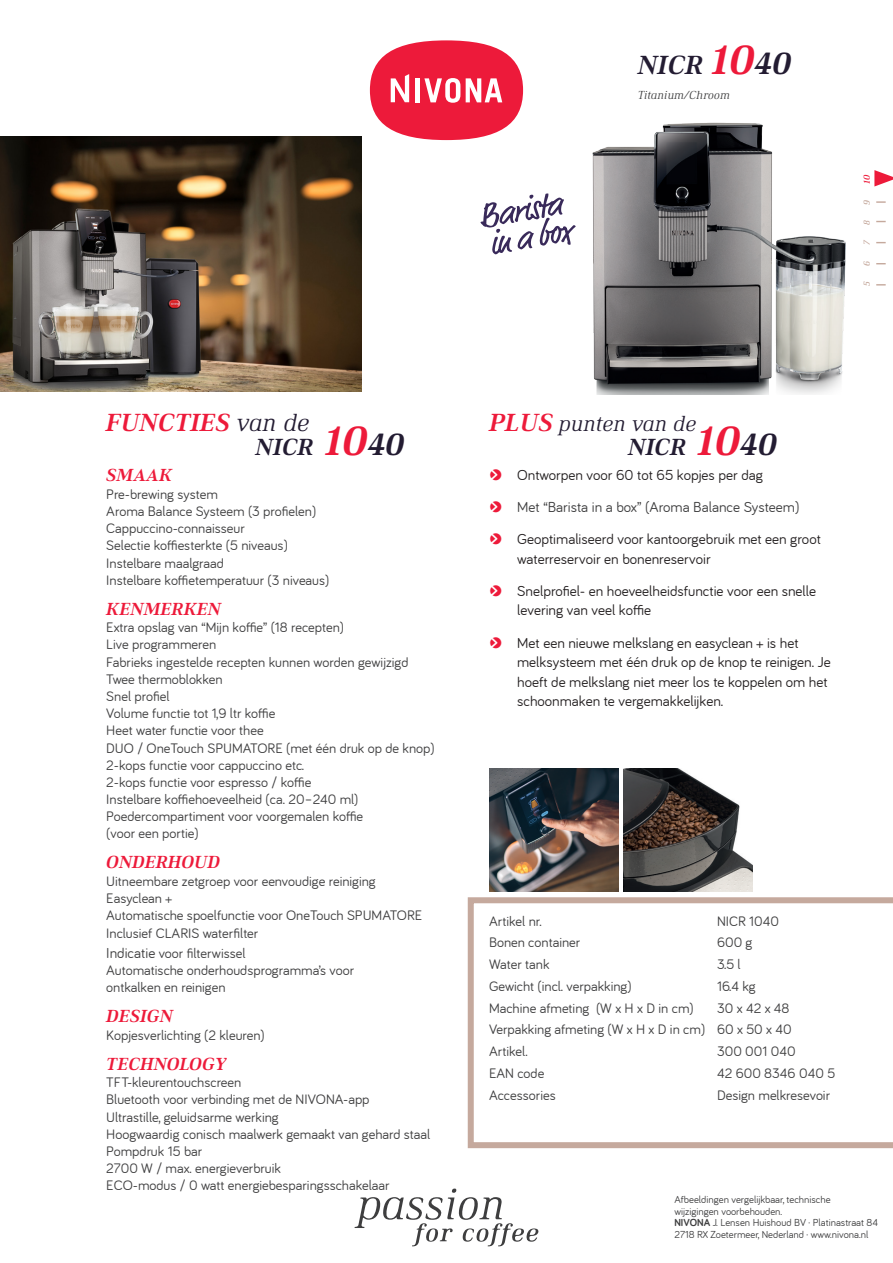
<style>
.page{position:relative;width:893px;height:1263px;background:#fff}
.page>*{position:absolute;margin:0;border:0;box-sizing:border-box;transform-origin:0 0}
._001_Prod_ANR_Bariol{font:italic 700 27px "Ethos";color:#231c32}
._5_Features{font:italic 700 25.5px "Ethos";color:#ed1a3a}
._001_Prod_ANR_Bariol-2{font:italic 700 24px "Ethos";color:#231c32}
._5_Features-2{font:italic 300 22.5px "Ethos";color:#231c32}
.StVer_03_Funktionen{font:italic 700 18px "Ethos";color:#ed1a3a}
.t1{font:15px/19.5px "Bariol";color:#231f20}
.t2{font:15px "Bariol";color:#3e3e3f}
.StVer_03_Funktionen-2{font:14.25px "Bariol";color:#3e3e3f}
._001_Datenblatt_Tabe{font:14.25px "Bariol";color:#3e3e3f}
._005_Ethos_ital_8_10{font:italic 300 12px "Ethos";color:#3e3e3f}
.t3{font:10.5px/12px "Bariol";color:#3e3e3f}
.t4{font:italic 500 9px "Ethos";color:#c5a99d}
.t5{font:italic 500 9px "Ethos";color:#ed1a3a}
.s1{font-size:42px;color:#ed1a3a}
.s2{font-size:31.5px}
.s3{font-weight:300;color:#231c32}
.s4{font-weight:700;font-size:25.5px;color:#ed1a3a}
.s5{font-size:15px}
.s6{font-weight:700}
</style>
<div class="page">
<div style="left:370px;top:40px;width:153px;height:100px;background:#ed1a3a;border-radius:50%"></div>
<svg style="left:391px;top:74px;width:18px;height:28px"></svg>
<div style="left:415px;top:78px;width:5px;height:24px;background:#fff"></div>
<svg style="left:424px;top:78px;width:36px;height:25px"></svg>
<svg style="left:466px;top:78px;width:36px;height:24px"></svg>
<svg style="left:355px;top:1188px;width:184px;height:58px"></svg>
<svg style="left:480px;top:193px;width:93px;height:61px"></svg>
<img style="left:0;top:136px;width:361px;height:255px">
<svg style="left:468px;top:897px;width:425px;height:251px"></svg>
<img style="left:573px;top:122px;width:273px;height:273px">
<img style="left:623px;top:769px;width:130px;height:122px">
<img style="left:489px;top:769px;width:129px;height:122px">
<svg style="left:876px;top:201px;width:10px;height:2px"></svg>
<svg style="left:876px;top:284px;width:10px;height:2px"></svg>
<svg style="left:874px;top:170px;width:19px;height:16px"></svg>
<p class="_001_Prod_ANR_Bariol" style="left:638px;top:49px;width:155px">NICR <span class="s1">10</span><span class="s2">40</span></p>
<p class="_005_Ethos_ital_8_10" style="left:638px;top:88px;width:94px">Titanium/Chroom</p>
<p class="t5" style="left:862px;top:184px;width:11px;rotate:-90deg">10</p>
<p class="t4" style="left:862px;top:205px;width:7px;rotate:-90deg">9</p>
<p class="t4" style="left:862px;top:225px;width:6px;rotate:-90deg">8</p>
<p class="t4" style="left:862px;top:245px;width:7px;rotate:-90deg">7</p>
<p class="t4" style="left:862px;top:266px;width:7px;rotate:-90deg">6</p>
<p class="t4" style="left:862px;top:286px;width:6px;rotate:-90deg">5</p>
<p class="_5_Features" style="left:106px;top:407px;width:205px">FUNCTIES <span class="s3">van de</span></p>
<p class="_001_Prod_ANR_Bariol-2" style="left:256px;top:432px;width:150px">NICR <span class="s1">10</span><span class="s2">40</span></p>
<p class="_5_Features-2" style="left:489px;top:411px;width:209px"><span class="s4">PLUS</span> punten van de</p>
<p class="_001_Prod_ANR_Bariol-2" style="left:628px;top:432px;width:150px">NICR <span class="s1">10</span><span class="s2">40</span></p>
<p class="StVer_03_Funktionen" style="left:106px;top:464px;width:68px">SMAAK</p>
<p class="StVer_03_Funktionen-2" style="left:106px;top:486px;width:113px">Pre-brewing system</p>
<p class="StVer_03_Funktionen-2" style="left:106px;top:503px;width:211px">Aroma Balance Systeem (3 profielen)</p>
<p class="StVer_03_Funktionen-2" style="left:106px;top:520px;width:140px">Cappuccino-connaisseur</p>
<p class="StVer_03_Funktionen-2" style="left:106px;top:538px;width:183px">Selectie koffiesterkte (5 niveaus)</p>
<p class="StVer_03_Funktionen-2" style="left:106px;top:555px;width:119px">Instelbare maalgraad</p>
<p class="StVer_03_Funktionen-2" style="left:106px;top:572px;width:225px">Instelbare koffietemperatuur (3 niveaus)</p>
<p class="StVer_03_Funktionen" style="left:106px;top:598px;width:116px">KENMERKEN</p>
<p class="StVer_03_Funktionen-2" style="left:106px;top:619px;width:239px">Extra opslag van “Mijn koffie” (18 recepten)</p>
<p class="StVer_03_Funktionen-2" style="left:106px;top:637px;width:111px">Live programmeren</p>
<p class="StVer_03_Funktionen-2" style="left:106px;top:654px;width:304px">Fabrieks ingestelde recepten kunnen worden gewijzigd</p>
<p class="StVer_03_Funktionen-2" style="left:106px;top:671px;width:118px">Twee thermoblokken</p>
<p class="StVer_03_Funktionen-2" style="left:106px;top:688px;width:65px">Snel profiel</p>
<p class="StVer_03_Funktionen-2" style="left:106px;top:705px;width:171px">Volume functie tot 1,9 ltr koffie</p>
<p class="StVer_03_Funktionen-2" style="left:106px;top:722px;width:159px">Heet water functie voor thee</p>
<p class="StVer_03_Funktionen-2" style="left:106px;top:740px;width:330px">DUO / OneTouch SPUMATORE (met één druk op de knop)</p>
<p class="StVer_03_Funktionen-2" style="left:106px;top:757px;width:199px">2-kops functie voor cappuccino etc.</p>
<p class="StVer_03_Funktionen-2" style="left:106px;top:774px;width:207px">2-kops functie voor espresso / koffie</p>
<p class="StVer_03_Funktionen-2" style="left:106px;top:791px;width:254px">Instelbare koffiehoeveelheid (ca. 20–240 ml)</p>
<p class="StVer_03_Funktionen-2" style="left:106px;top:808px;width:258px">Poedercompartiment voor voorgemalen koffie</p>
<p class="StVer_03_Funktionen-2" style="left:106px;top:826px;width:94px">(voor een portie)</p>
<p class="StVer_03_Funktionen" style="left:106px;top:851px;width:115px">ONDERHOUD</p>
<p class="StVer_03_Funktionen-2" style="left:106px;top:873px;width:271px">Uitneembare zetgroep voor eenvoudige reiniging</p>
<p class="StVer_03_Funktionen-2" style="left:106px;top:890px;width:67px">Easyclean +</p>
<p class="StVer_03_Funktionen-2" style="left:106px;top:907px;width:317px">Automatische spoelfunctie voor OneTouch SPUMATORE</p>
<p class="StVer_03_Funktionen-2" style="left:106px;top:925px;width:154px">Inclusief CLARIS waterfilter</p>
<p class="StVer_03_Funktionen-2" style="left:106px;top:945px;width:141px"><span class="s5">Indicatie</span> voor filterwissel</p>
<p class="StVer_03_Funktionen-2" style="left:106px;top:962px;width:249px">Automatische onderhoudsprogramma’s voor</p>
<p class="StVer_03_Funktionen-2" style="left:106px;top:979px;width:121px">ontkalken en reinigen</p>
<p class="StVer_03_Funktionen" style="left:106px;top:1005px;width:68px">DESIGN</p>
<p class="StVer_03_Funktionen-2" style="left:106px;top:1027px;width:160px">Kopjesverlichting (2 kleuren)</p>
<p class="StVer_03_Funktionen" style="left:106px;top:1053px;width:122px">TECHNOLOGY</p>
<p class="StVer_03_Funktionen-2" style="left:106px;top:1074px;width:137px">TFT-kleurentouchscreen</p>
<p class="StVer_03_Funktionen-2" style="left:106px;top:1092px;width:265px">Bluetooth voor verbinding met de NIVONA-app</p>
<p class="StVer_03_Funktionen-2" style="left:106px;top:1109px;width:174px">Ultrastille, geluidsarme werking</p>
<p class="StVer_03_Funktionen-2" style="left:106px;top:1126px;width:326px">Hoogwaardig conisch maalwerk gemaakt van gehard staal</p>
<p class="StVer_03_Funktionen-2" style="left:106px;top:1143px;width:97px">Pompdruk 15 bar</p>
<p class="StVer_03_Funktionen-2" style="left:106px;top:1160px;width:176px">2700 W / max. energieverbruik</p>
<p class="StVer_03_Funktionen-2" style="left:106px;top:1177px;width:285px">ECO-modus / 0 watt energiebesparingsschakelaar</p>
<p class="t1" style="left:517px;top:465px;width:247px">Ontworpen voor 60 tot 65 kopjes per dag</p>
<p class="t2" style="left:517px;top:498px;width:284px">Met “Barista in a box” (Aroma Balance Systeem)</p>
<p class="t1" style="left:517px;top:529px;width:305px">Geoptimaliseerd voor kantoorgebruik met een groot waterreservoir en bonenreservoir</p>
<p class="t1" style="left:517px;top:581px;width:300px">Snelprofiel- en hoeveelheidsfunctie voor een snelle levering van veel koffie</p>
<p class="t1" style="left:517px;top:633px;width:315px">Met een nieuwe melkslang en easyclean + is het melksysteem met één druk op de knop te reinigen. Je hoeft de melkslang niet meer los te koppelen om het schoonmaken te vergemakkelijken.</p>
<p class="_001_Datenblatt_Tabe" style="left:489px;top:913px;width:54px">Artikel nr.</p>
<p class="_001_Datenblatt_Tabe" style="left:717px;top:913px;width:64px">NICR 1040</p>
<p class="_001_Datenblatt_Tabe" style="left:489px;top:934px;width:93px">Bonen container</p>
<p class="_001_Datenblatt_Tabe" style="left:717px;top:934px;width:37px">600 g</p>
<p class="_001_Datenblatt_Tabe" style="left:489px;top:956px;width:62px">Water tank</p>
<p class="_001_Datenblatt_Tabe" style="left:717px;top:956px;width:25px">3.5 l</p>
<p class="_001_Datenblatt_Tabe" style="left:489px;top:978px;width:144px">Gewicht (incl. verpakking)</p>
<p class="_001_Datenblatt_Tabe" style="left:717px;top:978px;width:40px">16.4 kg</p>
<p class="_001_Datenblatt_Tabe" style="left:489px;top:1000px;width:206px">Machine afmeting (W x H x D in cm)</p>
<p class="_001_Datenblatt_Tabe" style="left:717px;top:1000px;width:74px">30 x 42 x 48</p>
<p class="_001_Datenblatt_Tabe" style="left:489px;top:1021px;width:304px">Verpakking afmeting (W x H x D in cm) 60 x 50 x 40</p>
<p class="_001_Datenblatt_Tabe" style="left:489px;top:1043px;width:40px">Artikel.</p>
<p class="_001_Datenblatt_Tabe" style="left:717px;top:1043px;width:80px">300 001 040</p>
<p class="_001_Datenblatt_Tabe" style="left:489px;top:1065px;width:57px">EAN code</p>
<p class="_001_Datenblatt_Tabe" style="left:717px;top:1065px;width:120px">42 600 8346 040 5</p>
<p class="_001_Datenblatt_Tabe" style="left:489px;top:1087px;width:68px">Accessories</p>
<p class="_001_Datenblatt_Tabe" style="left:717px;top:1087px;width:115px">Design melkresevoir</p>
<p class="t3" style="left:674px;top:1194px;width:158px">Afbeeldingen vergelijkbaar, technische wijzigingen voorbehouden.</p>
<p class="t3" style="left:674px;top:1217px;width:205px"><span class="s6">NIVONA</span> J. Lensen Huishoud BV · Platinastraat 84<br>2718 RX Zoetermeer, Nederland · www.nivona.nl</p>
</div>
